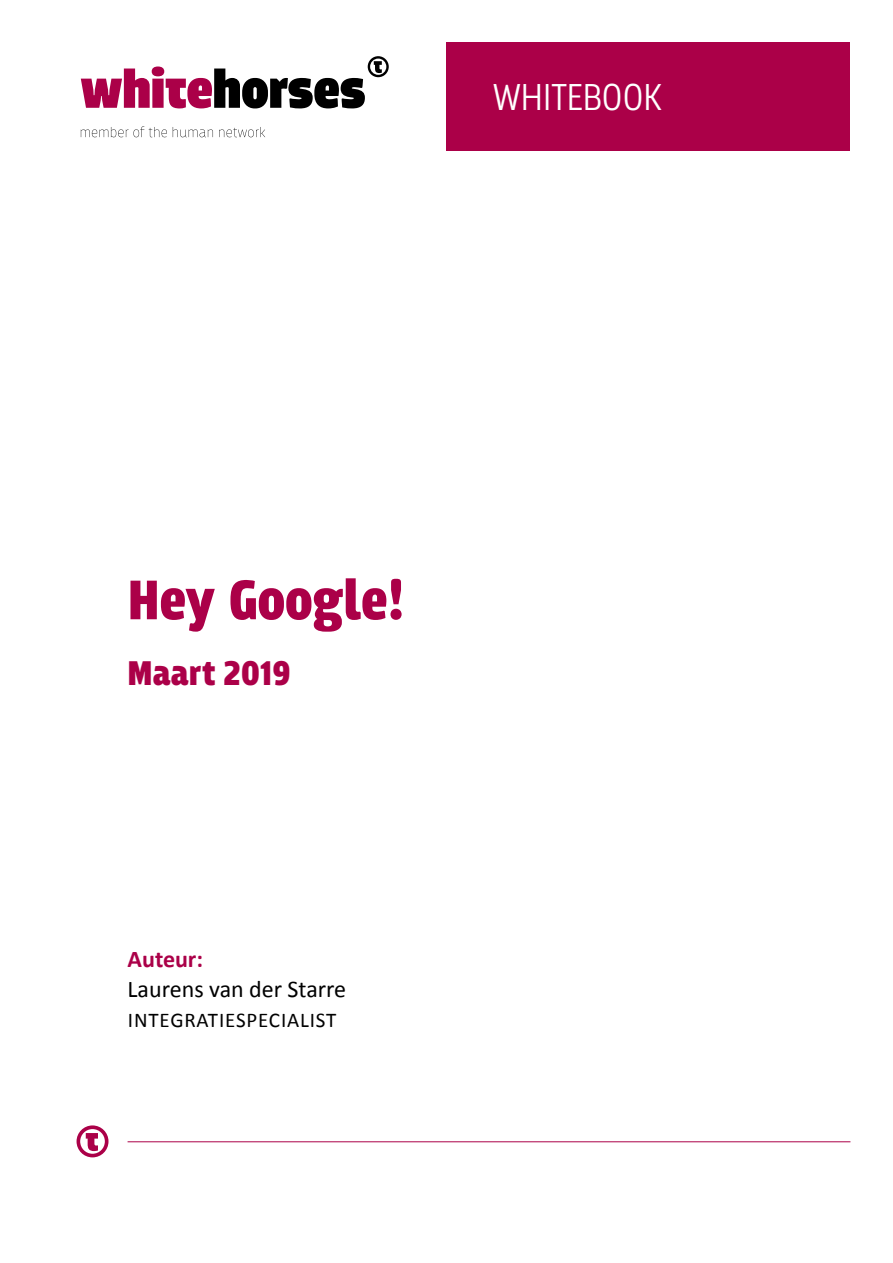
<style>
.page{position:relative;width:893px;height:1263px;background:#fff}
.page>*{position:absolute;margin:0;border:0;box-sizing:border-box;transform-origin:0 0}
.t1{font:900 58.5px "Breakers";color:#ab0048}
.t2{font:300 39.3px "Breakers";color:#fff}
.t3{font:900 36px "Breakers";color:#ab0048}
.t4{font:24px "Calibri";color:#000}
.t5{font:700 24px "Calibri";color:#ab0048}
.t6{font:21px "Calibri";letter-spacing:.04em;color:#000}
</style>
<div class="page">
<svg style="left:81px;top:56px;width:308px;height:52px"></svg>
<svg style="left:81px;top:126px;width:184px;height:11px"></svg>
<div style="left:446px;top:43px;width:404px;height:108px;background:#ab0048"></div>
<hr style="left:128px;top:1141px;width:722px;height:1px;background:#ab0048">
<div style="left:77px;top:1125px;width:31px;height:32px;border:4px solid #ab0048;border-radius:50%"></div>
<svg style="left:86px;top:1133px;width:12px;height:18px"></svg>
<h2 class="t2" style="left:493px;top:75px;width:170px">WHITEBOOK</h2>
<h1 class="t1" style="left:128px;top:566px;width:278px">Hey Google!</h1>
<h3 class="t3" style="left:128px;top:652px;width:165px">Maart 2019</h3>
<p class="t5" style="left:128px;top:944px;width:77px">Auteur:</p>
<p class="t4" style="left:128px;top:974px;width:220px">Laurens van der Starre</p>
<p class="t6" style="left:128px;top:1007px;width:210px">INTEGRATIESPECIALIST</p>
</div>
